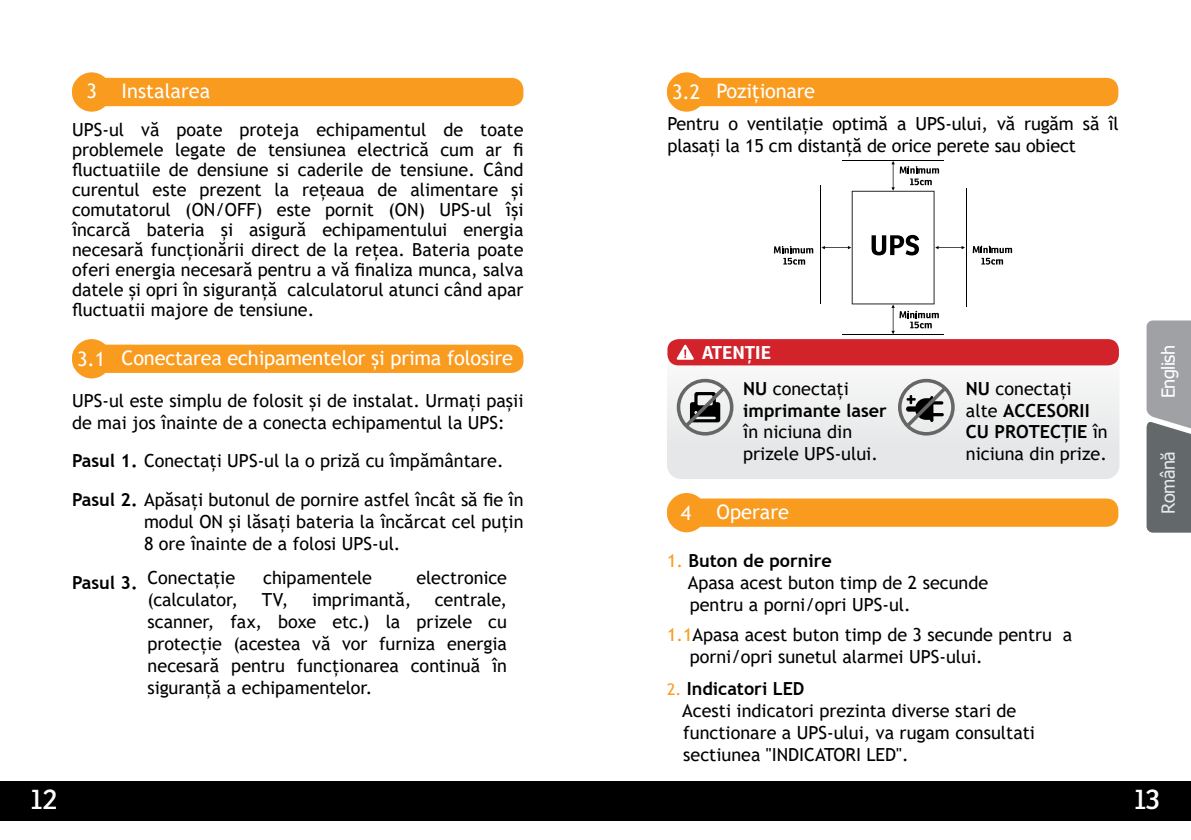
<style>
.page{position:relative;width:1191px;height:840px;background:#fff}
.page>*{position:absolute;margin:0;border:0;box-sizing:border-box;transform-origin:0 0}
.t1{font:28px "Ronnia";color:#fff}
.t2{font:20px "Trebuchet MS";letter-spacing:-.01em;color:#fff}
.t3{font:18px/22px "Trebuchet MS";color:#000}
.t4{font:700 18px/21.6px "Trebuchet MS";color:#000}
.t5{font:700 18px "Ronnia";color:#fff}
.t6{font:18px "Tahoma";letter-spacing:-.03em;color:#fff}
.t7{font:18px "Tahoma";letter-spacing:-.03em;color:#e6e7e8}
.s1{font-weight:700}
.s2{font-weight:400}
.s3{color:#f99d1c}
.s4{font-size:16px;color:#f99d1c}
</style>
<div class="page">
<div style="left:0;top:781px;width:1191px;height:39px;background:#000"></div>
<svg style="left:72px;top:72px;width:39px;height:40px"></svg>
<div style="left:73px;top:79px;width:449px;height:26px;background:#f99b1f;border-radius:11px"></div>
<div style="left:72px;top:78px;width:451px;height:28px;border:2px solid #fb9c1d;border-radius:11px"></div>
<div style="left:72px;top:339px;width:39px;height:39px;background:#f99b1f;border-radius:50%"></div>
<div style="left:73px;top:345px;width:449px;height:27px;background:#f99b1f;border-radius:11px"></div>
<div style="left:72px;top:344px;width:451px;height:29px;border:2px solid #fb9c1d;border-radius:11px"></div>
<div style="left:667px;top:353px;width:452px;height:125px;background:#e6e7e8;border-radius:14px"></div>
<div style="left:667px;top:353px;width:452px;height:125px;border:1px solid #e6e7e8;border-radius:14px"></div>
<div style="left:667px;top:339px;width:452px;height:26px;background:#d2232a;border-radius:11px"></div>
<svg style="left:676px;top:344px;width:18px;height:15px"></svg>
<svg style="left:677px;top:378px;width:56px;height:57px"></svg>
<svg style="left:898px;top:378px;width:56px;height:57px"></svg>
<svg style="left:1146px;top:320px;width:45px;height:212px;background:#86898b"></svg>
<svg style="left:667px;top:492px;width:39px;height:40px"></svg>
<div style="left:668px;top:499px;width:449px;height:26px;background:#f99b1f;border-radius:11px"></div>
<div style="left:667px;top:498px;width:451px;height:28px;border:2px solid #fb9c1d;border-radius:11px"></div>
<svg style="left:667px;top:72px;width:39px;height:40px"></svg>
<div style="left:668px;top:79px;width:449px;height:26px;background:#f99b1f;border-radius:11px"></div>
<div style="left:667px;top:78px;width:451px;height:28px;border:2px solid #fb9c1d;border-radius:11px"></div>
<hr style="left:842px;top:160px;width:102px;height:1px;background:#000">
<hr style="left:842px;top:334px;width:102px;height:1px;background:#000">
<hr style="left:820px;top:186px;width:1px;height:118px;background:#000">
<hr style="left:966px;top:188px;width:1px;height:118px;background:#000">
<svg style="left:972px;top:245px;width:40px;height:19px"></svg>
<svg style="left:821px;top:161px;width:144px;height:173px"></svg>
<svg style="left:774px;top:246px;width:39px;height:18px"></svg>
<p class="t2" style="left:86px;top:78px;width:125px">3 Instalarea</p>
<p class="t3" style="left:72px;top:119px;width:453px;line-height:20px;text-align:justify">UPS-ul vă poate proteja echipamentul de toate problemele legate de tensiunea electrică cum ar fi fluctuatiile de densiune si caderile de tensiune. Când curentul este prezent la rețeaua de alimentare și comutatorul (ON/OFF) este pornit (ON) UPS-ul își încarcă bateria și asigură echipamentului energia necesară funcționării direct de la rețea. Bateria poate oferi energia necesară pentru a vă finaliza munca, salva datele și opri în siguranță calculatorul atunci când apar fluctuatii majore de tensiune.</p>
<p class="t2" style="left:77px;top:345px;width:437px">3.1 Conectarea echipamentelor și prima folosire</p>
<p class="t3" style="left:72px;top:389px;width:453px">UPS-ul este simplu de folosit și de instalat. Urmați pașii de mai jos înainte de a conecta echipamentul la UPS:</p>
<p class="t3" style="left:72px;top:440px;width:453px;line-height:39px"><span class="s1">Pasul 1.</span> Conectați UPS-ul la o priză cu împământare.<br><span class="s1">Pasul 2.</span> Apăsați butonul de pornire astfel încât să fie în</p>
<p class="t3" style="left:144px;top:510px;width:381px">modul ON și lăsați bateria la încărcat cel puțin<br>8 ore înainte de a folosi UPS-ul.</p>
<p class="t4" style="left:72px;top:571px;width:67px">Pasul 3.</p>
<p class="t3" style="left:147px;top:566px;width:89px">Conectație</p>
<p class="t3" style="left:263px;top:566px;width:110px">chipamentele</p>
<p class="t3" style="left:416px;top:566px;width:92px">electronice</p>
<p class="t3" style="left:147px;top:588px;width:92px">(calculator,</p>
<p class="t3" style="left:262px;top:588px;width:28px">TV,</p>
<p class="t3" style="left:312px;top:588px;width:101px">imprimantă,</p>
<p class="t3" style="left:147px;top:588px;width:361px;text-align:justify;text-indent:287px">centrale, scanner, fax, boxe etc.) la prizele cu protecție (acestea vă vor furniza energia necesară pentru funcționarea continuă în siguranță a echipamentelor.</p>
<p class="t2" style="left:672px;top:78px;width:145px">3.2 Poziționare</p>
<p class="t3" style="left:667px;top:113px;width:453px">Pentru o ventilație optimă a UPS-ului, vă rugăm să îl plasați la 15 cm distanță de orice perete sau obiect</p>
<p class="t5" style="left:702px;top:340px;width:70px">ATENȚIE</p>
<p class="t6" style="left:1156px;top:398px;width:55px;rotate:-90deg">English</p>
<p class="t4" style="left:743px;top:378px;width:145px">NU <span class="s2">conectați </span>imprimante laser</p>
<p class="t3" style="left:743px;top:421px;width:136px">în niciuna din prizele UPS-ului.</p>
<p class="t3" style="left:966px;top:377px;width:143px"><span class="s1">NU</span> conectați alte <span class="s1">ACCESORII<br>CU PROTECȚIE</span> în niciuna din prize.</p>
<p class="t7" style="left:1156px;top:513px;width:63px;rotate:-90deg">Română</p>
<p class="t2" style="left:716px;top:498px;width:74px">Operare</p>
<p class="t2" style="left:681px;top:500px;width:12px">4</p>
<p class="t3" style="left:687px;top:549px;width:302px;text-indent:-21px"><span class="s3">1.</span> <span class="s1">Buton de pornire<br></span>Apasa acest buton timp de 2 secunde pentru a porni/opri UPS-ul.</p>
<p class="t3" style="left:689px;top:623px;width:384px;text-indent:-23px"><span class="s3">1.1</span>Apasa acest buton timp de 3 secunde pentru a porni/opri sunetul alarmei UPS-ului.</p>
<p class="t3" style="left:682px;top:677px;width:354px;text-indent:-15px"><span class="s4">2.</span> <span class="s1">Indicatori LED<br></span>Acesti indicatori prezinta diverse stari de functionare a UPS-ului, va rugam consultati sectiunea "INDICATORI LED".</p>
<h1 class="t1" style="left:31px;top:781px;width:28px">12</h1>
<h1 class="t1" style="left:1134px;top:781px;width:28px">13</h1>
</div>
